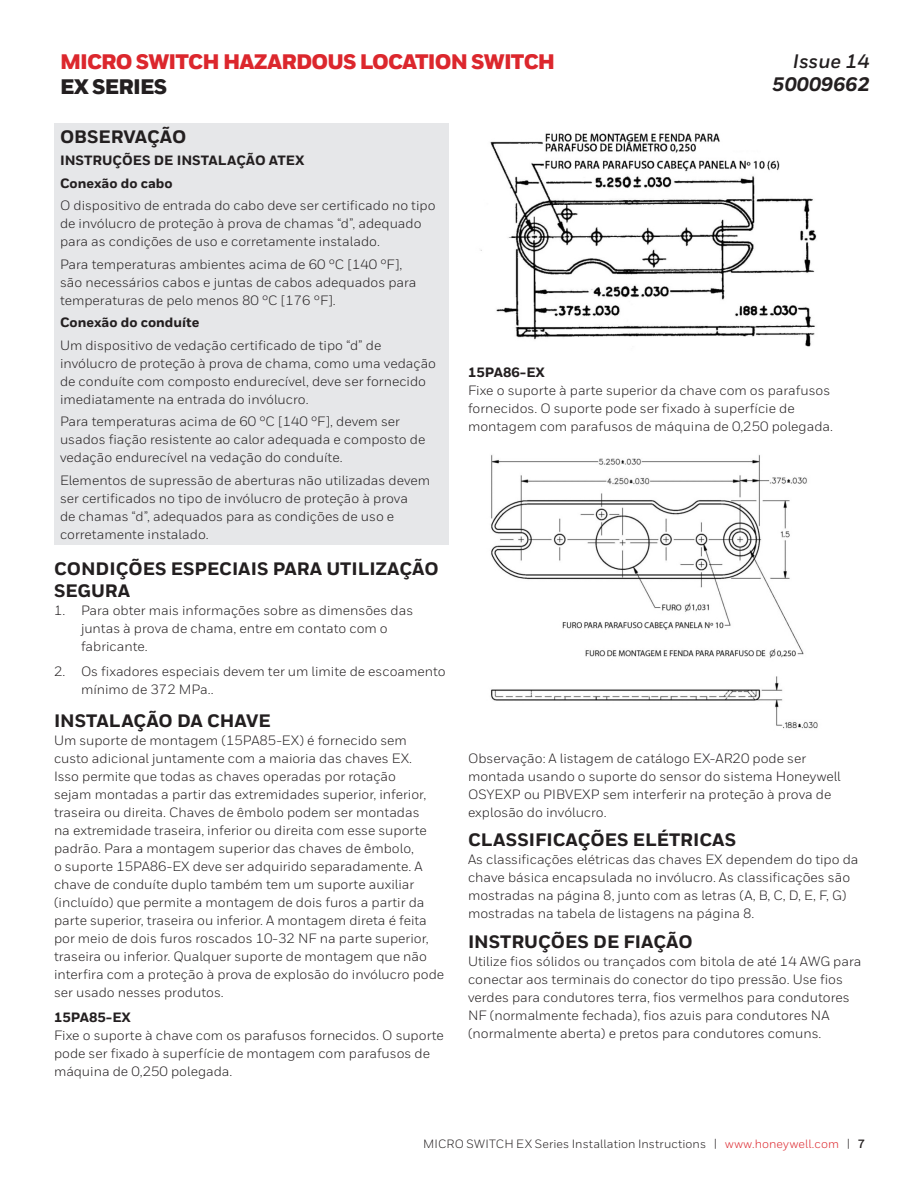
<style>
.page{position:relative;width:918px;height:1188px;background:#fff}
.page>*{position:absolute;margin:0;border:0;box-sizing:border-box;transform-origin:0 0}
.t1{font:900 21px "Honeywell Sans";letter-spacing:-.04em;color:#dc272d}
.t2{font:900 21px "Honeywell Sans";letter-spacing:-.04em;color:#231f20}
.t3{font:italic 800 19.5px "Honeywell Sans";color:#231f20}
.t4{font:italic 700 19.5px "Honeywell Sans";color:#231f20}
.Warning_Subhead{font:800 18px/22.5px "Honeywell Sans";color:#231f20}
.Body_Copy{font:13.5px/18px "Honeywell Sans";color:#231f20}
.Warning_Bold_Note{font:13.5px/18px "Honeywell Sans";color:#231f20}
.Warning_Bold_Note-2{font:800 13.5px "Honeywell Sans";color:#231f20}
.Body_Copy-2{font:800 13.5px "Honeywell Sans";color:#231f20}
.t5{font:12px "Honeywell Sans";letter-spacing:.01em;color:#231f20}
.s1{color:#dc272d}
.s2{font-weight:700}
</style>
<div class="page">
<div style="left:54px;top:123px;width:394px;height:422px;background:#e6e7e9"></div>
<img style="left:480px;top:133px;width:337px;height:214px">
<img style="left:491px;top:454px;width:327px;height:275px">
<h1 class="t1" style="left:60px;top:48px;width:497px">MICRO SWITCH HAZARDOUS LOCATION SWITCH</h1>
<h1 class="t2" style="left:60px;top:74px;width:109px">EX SERIES</h1>
<h2 class="t4" style="left:793px;top:49px;width:79px">Issue 14</h2>
<h2 class="t3" style="left:772px;top:72px;width:99px">50009662</h2>
<p class="Warning_Subhead" style="left:60px;top:126px;width:128px">OBSERVAÇÃO</p>
<p class="Warning_Bold_Note-2" style="left:60px;top:152px;width:246px">INSTRUÇÕES DE INSTALAÇÃO ATEX</p>
<p class="Warning_Bold_Note-2" style="left:60px;top:175px;width:114px">Conexão do cabo</p>
<p class="Warning_Bold_Note" style="left:60px;top:197px;width:377px">O dispositivo de entrada do cabo deve ser certificado no tipo de invólucro de proteção à prova de chamas “d”, adequado para as condições de uso e corretamente instalado.</p>
<p class="Warning_Bold_Note" style="left:60px;top:255px;width:358px">Para temperaturas ambientes acima de 60 °C [140 °F], são necessários cabos e juntas de cabos adequados para temperaturas de pelo menos 80 °C [176 °F].</p>
<p class="Warning_Bold_Note-2" style="left:60px;top:314px;width:141px">Conexão do conduíte</p>
<p class="Warning_Bold_Note" style="left:60px;top:336px;width:378px">Um dispositivo de vedação certificado de tipo “d” de invólucro de proteção à prova de chama, como uma vedação de conduíte com composto endurecível, deve ser fornecido imediatamente na entrada do invólucro.</p>
<p class="Warning_Bold_Note" style="left:60px;top:413px;width:367px">Para temperaturas acima de 60 °C [140 °F], devem ser usados fiação resistente ao calor adequada e composto de vedação endurecível na vedação do conduíte.</p>
<p class="Warning_Bold_Note" style="left:60px;top:471px;width:372px">Elementos de supressão de aberturas não utilizadas devem ser certificados no tipo de invólucro de proteção à prova<br>de chamas “d”, adequados para as condições de uso e corretamente instalado.</p>
<p class="Warning_Subhead" style="left:54px;top:558px;width:386px">CONDIÇÕES ESPECIAIS PARA UTILIZAÇÃO<br>SEGURA</p>
<p class="Body_Copy" style="left:81px;top:602px;width:334px;text-indent:-27px">1. Para obter mais informações sobre as dimensões das juntas à prova de chama, entre em contato com o fabricante.</p>
<p class="Body_Copy" style="left:81px;top:663px;width:366px;text-indent:-27px">2. Os fixadores especiais devem ter um limite de escoamento mínimo de 372 MPa..</p>
<p class="Warning_Subhead" style="left:54px;top:710px;width:218px">INSTALAÇÃO DA CHAVE</p>
<p class="Body_Copy" style="left:54px;top:732px;width:392px">Um suporte de montagem (15PA85-EX) é fornecido sem custo adicional juntamente com a maioria das chaves EX.<br>Isso permite que todas as chaves operadas por rotação<br>sejam montadas a partir das extremidades superior, inferior, traseira ou direita. Chaves de êmbolo podem ser montadas<br>na extremidade traseira, inferior ou direita com esse suporte padrão. Para a montagem superior das chaves de êmbolo,<br>o suporte 15PA86-EX deve ser adquirido separadamente. A chave de conduíte duplo também tem um suporte auxiliar (incluído) que permite a montagem de dois furos a partir da parte superior, traseira ou inferior. A montagem direta é feita por meio de dois furos roscados 10-32 NF na parte superior, traseira ou inferior. Qualquer suporte de montagem que não interfira com a proteção à prova de explosão do invólucro pode ser usado nesses produtos.</p>
<p class="Body_Copy-2" style="left:54px;top:1009px;width:79px">15PA85-EX</p>
<p class="Body_Copy" style="left:54px;top:1026px;width:391px">Fixe o suporte à chave com os parafusos fornecidos. O suporte pode ser fixado à superfície de montagem com parafusos de máquina de 0,250 polegada.</p>
<p class="Body_Copy-2" style="left:468px;top:364px;width:79px">15PA86-EX</p>
<p class="Body_Copy" style="left:468px;top:381px;width:367px">Fixe o suporte à parte superior da chave com os parafusos fornecidos. O suporte pode ser fixado à superfície de montagem com parafusos de máquina de 0,250 polegada.</p>
<p class="Body_Copy" style="left:468px;top:750px;width:374px">Observação: A listagem de catálogo EX-AR20 pode ser montada usando o suporte do sensor do sistema Honeywell OSYEXP ou PIBVEXP sem interferir na proteção à prova de explosão do invólucro.</p>
<p class="Warning_Subhead" style="left:468px;top:830px;width:270px">CLASSIFICAÇÕES ELÉTRICAS</p>
<p class="Body_Copy" style="left:468px;top:851px;width:392px">As classificações elétricas das chaves EX dependem do tipo da chave básica encapsulada no invólucro. As classificações são mostradas na página 8, junto com as letras (A, B, C, D, E, F, G) mostradas na tabela de listagens na página 8.</p>
<p class="Warning_Subhead" style="left:468px;top:931px;width:226px">INSTRUÇÕES DE FIAÇÃO</p>
<p class="Body_Copy" style="left:468px;top:952px;width:395px">Utilize fios sólidos ou trançados com bitola de até 14 AWG para conectar aos terminais do conector do tipo pressão. Use fios verdes para condutores terra, fios vermelhos para condutores NF (normalmente fechada), fios azuis para condutores NA (normalmente aberta) e pretos para condutores comuns.</p>
<p class="t5" style="left:423px;top:1136px;width:443px">MICRO SWITCH EX Series Installation Instructions | <span class="s1">www.honeywell.com</span> | <span class="s2">7</span></p>
</div>
